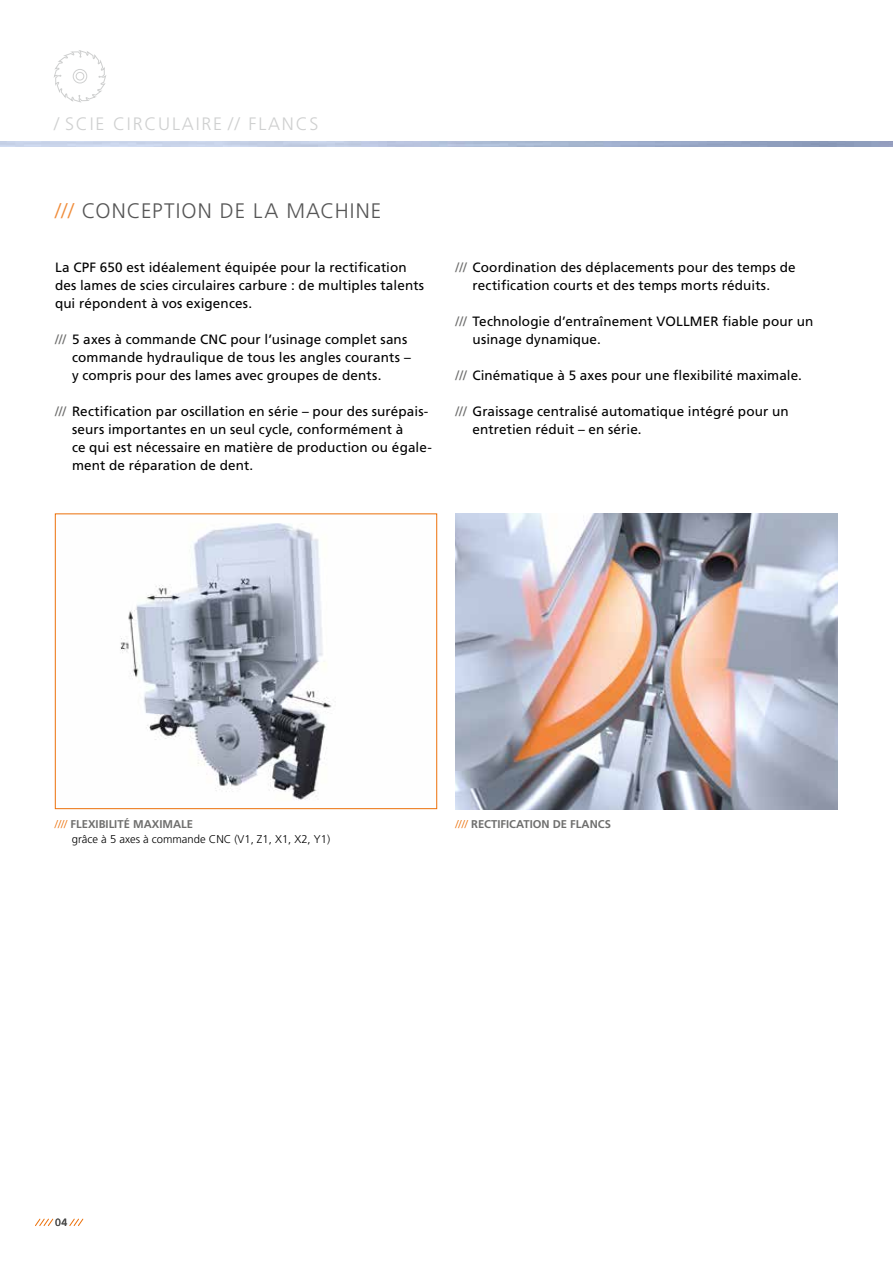
<style>
.page{position:relative;width:893px;height:1263px;background:#fff}
.page>*{position:absolute;margin:0;border:0;box-sizing:border-box;transform-origin:0 0}
.t1{font:300 21px "Frutiger LT";letter-spacing:.055em;color:#565656}
.t2{font:300 18px "Frutiger LT";letter-spacing:.1em;color:#cfd0d0}
.t3{font:13.5px/18px "Frutiger LT";letter-spacing:.01em;color:#000}
.t4{font:300 11.25px/15px "Frutiger LT";color:#000}
.t5{font:700 11.25px "Frutiger LT";color:#6f6f6e}
.t6{font:10.5px "Frutiger LT";color:#494948}
.s1{color:#f08c3a}
.s2{color:#6f6f6e}
.s3{color:#ec7009}
.s4{font-weight:700;color:#6f6f6e}
.s5{font-weight:300;color:#ec7009}
</style>
<div class="page">
<svg style="left:35px;top:1218px;width:19px;height:8px"></svg>
<svg style="left:69px;top:1218px;width:15px;height:8px"></svg>
<svg style="left:54px;top:50px;width:52px;height:53px"></svg>
<div style="left:76px;top:72px;width:8px;height:8px;border:1px solid #cfd0d0;border-radius:50%"></div>
<img style="left:455px;top:513px;width:383px;height:296px">
<img style="left:120px;top:523px;width:212px;height:277px">
<div style="left:55px;top:513px;width:382px;height:296px;border:1px solid #ec7009"></div>
<h2 class="t2" style="left:54px;top:113px;width:266px">/ SCIE CIRCULAIRE // FLANCS</h2>
<h1 class="t1" style="left:55px;top:199px;width:328px"><span class="s1">///</span> CONCEPTION DE LA MACHINE</h1>
<p class="t3" style="left:55px;top:258px;width:371px">La CPF 650 est idéalement équipée pour la rectification des lames de scies circulaires carbure : de multiples talents qui répondent à vos exigences.</p>
<p class="t3" style="left:72px;top:330px;width:340px;text-indent:-17px"><span class="s2">///</span> 5 axes à commande CNC pour l’usinage complet sans commande hydraulique de tous les angles courants – y compris pour des lames avec groupes de dents.</p>
<p class="t3" style="left:72px;top:402px;width:361px;text-indent:-17px"><span class="s2">///</span> Rectification par oscillation en série – pour des surépais&shy;seurs importantes en un seul cycle, conformément à<br>ce qui est nécessaire en matière de production ou égale&shy;ment de réparation de dent.</p>
<p class="t3" style="left:472px;top:258px;width:325px;text-indent:-17px"><span class="s2">///</span> Coordination des déplacements pour des temps de rectification courts et des temps morts réduits.</p>
<p class="t3" style="left:472px;top:312px;width:342px;text-indent:-17px"><span class="s2">///</span> Technologie d’entraînement VOLLMER fiable pour un usinage dynamique.</p>
<p class="t3" style="left:455px;top:366px;width:348px"><span class="s2">///</span> Cinématique à 5 axes pour une flexibilité maximale.</p>
<p class="t3" style="left:472px;top:402px;width:318px;text-indent:-17px"><span class="s2">///</span> Graissage centralisé automatique intégré pour un entretien réduit – en série.</p>
<p class="t4" style="left:72px;top:817px;width:260px;text-indent:-17px"><span class="s3">////</span> <span class="s4">FLEXIBILITÉ MAXIMALE<br></span>grâce à 5 axes à commande CNC (V1, Z1, X1, X2, Y1)</p>
<p class="t5" style="left:455px;top:817px;width:157px"><span class="s5">////</span> RECTIFICATION DE FLANCS</p>
<p class="t6" style="left:55px;top:1216px;width:13px">04</p>
</div>
